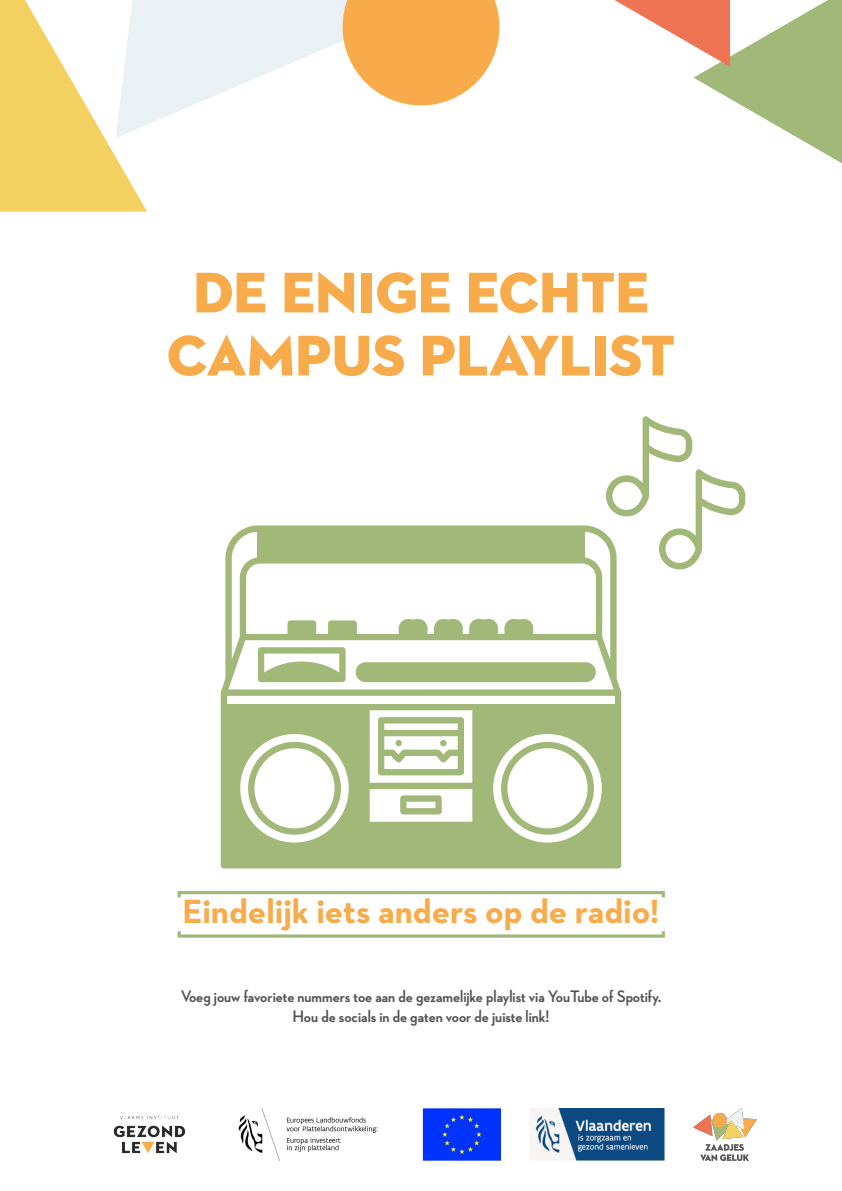
<style>
.page{position:relative;width:842px;height:1191px;background:#fff}
.page>*{position:absolute;margin:0;border:0;box-sizing:border-box;transform-origin:0 0}
.t1{font:58.4px/63px "Neutraface 2 Display Titling";color:#f7ab4b;text-align:center}
.t2{font:700 34.2px "Neutraface 2 Text";color:#f7ab4b}
.t3{font:700 17px/19.9px "Neutraface 2 Display";color:#565555;text-align:center}
</style>
<div class="page">
<svg style="left:0;top:0;width:147px;height:212px"></svg>
<svg style="left:116px;top:0;width:384px;height:138px;fill:#eaf1f5"></svg>
<svg style="left:614px;top:0;width:228px;height:164px"></svg>
<svg style="left:343px;top:0;width:156px;height:105px;background:#f8b867"></svg>
<svg style="left:178px;top:891px;width:487px;height:46px"></svg>
<svg style="left:221px;top:525px;width:400px;height:343px;fill:#a1b878"></svg>
<svg style="left:501px;top:742px;width:93px;height:92px"></svg>
<svg style="left:400px;top:795px;width:42px;height:19px"></svg>
<svg style="left:378px;top:717px;width:86px;height:58px"></svg>
<svg style="left:258px;top:647px;width:88px;height:35px"></svg>
<div style="left:356px;top:662px;width:240px;height:20px;background:#a1b878"></div>
<svg style="left:606px;top:416px;width:139px;height:153px"></svg>
<img style="left:693px;top:1108px;width:63px;height:52px">
<img style="left:238px;top:1108px;width:262px;height:52px">
<img style="left:113px;top:1115px;width:72px;height:39px">
<img style="left:530px;top:1108px;width:134px;height:52px">
<h1 class="t1" style="left:167px;top:261px;width:510px">DE ENIGE ECHTE<br>CAMPUS PLAYLIST</h1>
<h2 class="t2" style="left:182px;top:889px;width:479px">Eindelijk iets anders op de radio!</h2>
<p class="t3" style="left:181px;top:986px;width:482px">Voeg jouw favoriete nummers toe aan de gezamelijke playlist via YouTube of Spotify.<br>Hou de socials in de gaten voor de juiste link!</p>
</div>
